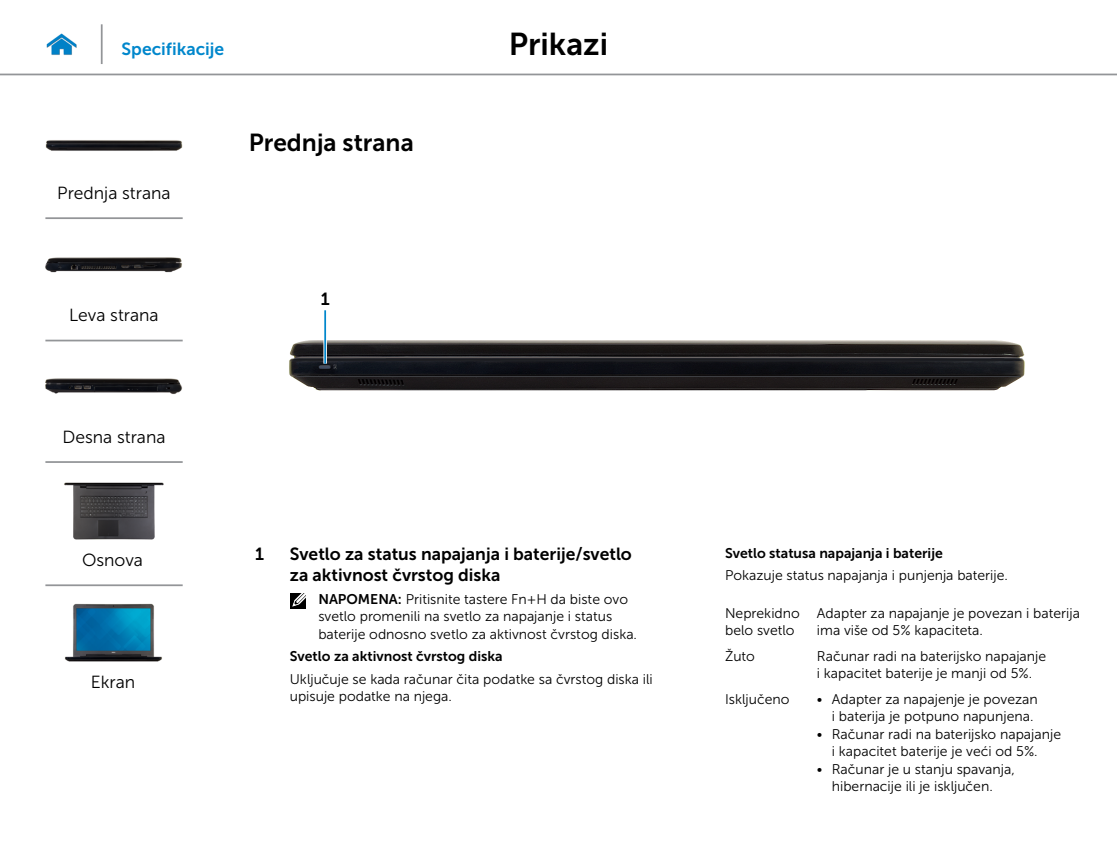
<style>
.page{position:relative;width:1117px;height:844px;background:#fff}
.page>*{position:absolute;margin:0;border:0;box-sizing:border-box;transform-origin:0 0}
.t1{font:31.5px "Museo Sans For Dell 700";color:#000}
.Head2{font:24.5px "Museo Sans For Dell 700";color:#000}
.Callout_Head{font:17.5px/21px "Museo Sans For Dell 700";color:#000}
.t2{font:17.5px "Museo Sans For Dell 300";color:#000}
.Hyperlink{font:17.5px "Museo Sans For Dell 700";color:#0087cc}
.Callout-L{font:17.5px "Museo Sans For Dell 700";color:#000}
.Note{font:14px/17.5px "Museo Sans For Dell 300";color:#000}
.Callout_description{font:14px/17.5px "Museo Sans For Dell 300";color:#000}
.Callout_description-2{font:14px "Museo Sans For Dell 700";color:#000}
.s1{font-family:"Museo Sans For Dell 700"}
</style>
<div class="page">
<hr style="left:0;top:74px;width:1116px;height:1px;background:#939598">
<img style="left:46px;top:33px;width:31px;height:22px">
<img style="left:289px;top:340px;width:736px;height:51px">
<svg style="left:323px;top:311px;width:4px;height:52px"></svg>
<hr style="left:324px;top:310px;width:2px;height:53px;background:#0087cc">
<div style="left:290px;top:592px;width:16px;height:16px;background:#000"></div>
<svg style="left:292px;top:592px;width:14px;height:14px"></svg>
<hr style="left:101px;top:24px;width:2px;height:40px;background:#939598">
<img style="left:45px;top:140px;width:137px;height:11px">
<img style="left:45px;top:257px;width:137px;height:16px">
<img style="left:45px;top:378px;width:137px;height:16px">
<img style="left:64px;top:482px;width:100px;height:57px">
<img style="left:65px;top:603px;width:97px;height:58px">
<hr style="left:45px;top:217px;width:138px;height:2px;background:#939598">
<hr style="left:45px;top:339px;width:138px;height:2px;background:#939598">
<hr style="left:45px;top:461px;width:138px;height:2px;background:#939598">
<hr style="left:45px;top:584px;width:138px;height:2px;background:#939598">
<p class="Hyperlink" style="left:122px;top:39px;width:104px">Specifikacije</p>
<h1 class="t1" style="left:508px;top:26px;width:101px">Prikazi</h1>
<p class="t2" style="left:57px;top:183px;width:115px">Prednja strana</p>
<p class="t2" style="left:69px;top:305px;width:91px">Leva strana</p>
<p class="t2" style="left:62px;top:428px;width:104px">Desna strana</p>
<p class="t2" style="left:82px;top:550px;width:63px">Osnova</p>
<p class="t2" style="left:91px;top:672px;width:46px">Ekran</p>
<p class="Head2" style="left:249px;top:128px;width:166px">Prednja strana</p>
<p class="Callout-L" style="left:320px;top:289px;width:10px">1</p>
<p class="Callout_Head" style="left:255px;top:543px;width:10px">1</p>
<p class="Callout_Head" style="left:290px;top:543px;width:343px">Svetlo za status napajanja i baterije/svetlo za aktivnost čvrstog diska</p>
<p class="Note" style="left:318px;top:590px;width:320px"><span class="s1">NAPOMENA:</span> Pritisnite tastere Fn+H da biste ovo svetlo promenili na svetlo za napajanje i status baterije odnosno svetlo za aktivnost čvrstog diska.</p>
<p class="Callout_description-2" style="left:290px;top:648px;width:214px">Svetlo za aktivnost čvrstog diska</p>
<p class="Callout_description" style="left:290px;top:670px;width:364px">Uključuje se kada računar čita podatke sa čvrstog diska ili upisuje podatke na njega.</p>
<p class="Callout_description-2" style="left:725px;top:545px;width:219px">Svetlo statusa napajanja i baterije</p>
<p class="Callout_description" style="left:725px;top:566px;width:284px">Pokazuje status napajanja i punjenja baterije.</p>
<p class="Callout_description" style="left:725px;top:604px;width:76px">Neprekidno belo svetlo</p>
<p class="Callout_description" style="left:816px;top:604px;width:264px">Adapter za napajanje je povezan i baterija ima više od 5% kapaciteta.</p>
<p class="Callout_description" style="left:725px;top:647px;width:31px">Žuto</p>
<p class="Callout_description" style="left:816px;top:647px;width:231px">Računar radi na baterijsko napajanje i kapacitet baterije je manji od 5%.</p>
<p class="Callout_description" style="left:725px;top:690px;width:66px">Isključeno</p>
<p class="Note" style="left:831px;top:690px;width:207px;text-indent:-15px">• Adapter za napajenje je povezan i baterija je potpuno napunjena.</p>
<p class="Note" style="left:831px;top:725px;width:231px;text-indent:-15px">• Računar radi na baterijsko napajanje i kapacitet baterije je veći od 5%.</p>
<p class="Note" style="left:816px;top:760px;width:199px;text-align:center">• Računar je u stanju spavanja, hibernacije ili je isključen.</p>
</div>
